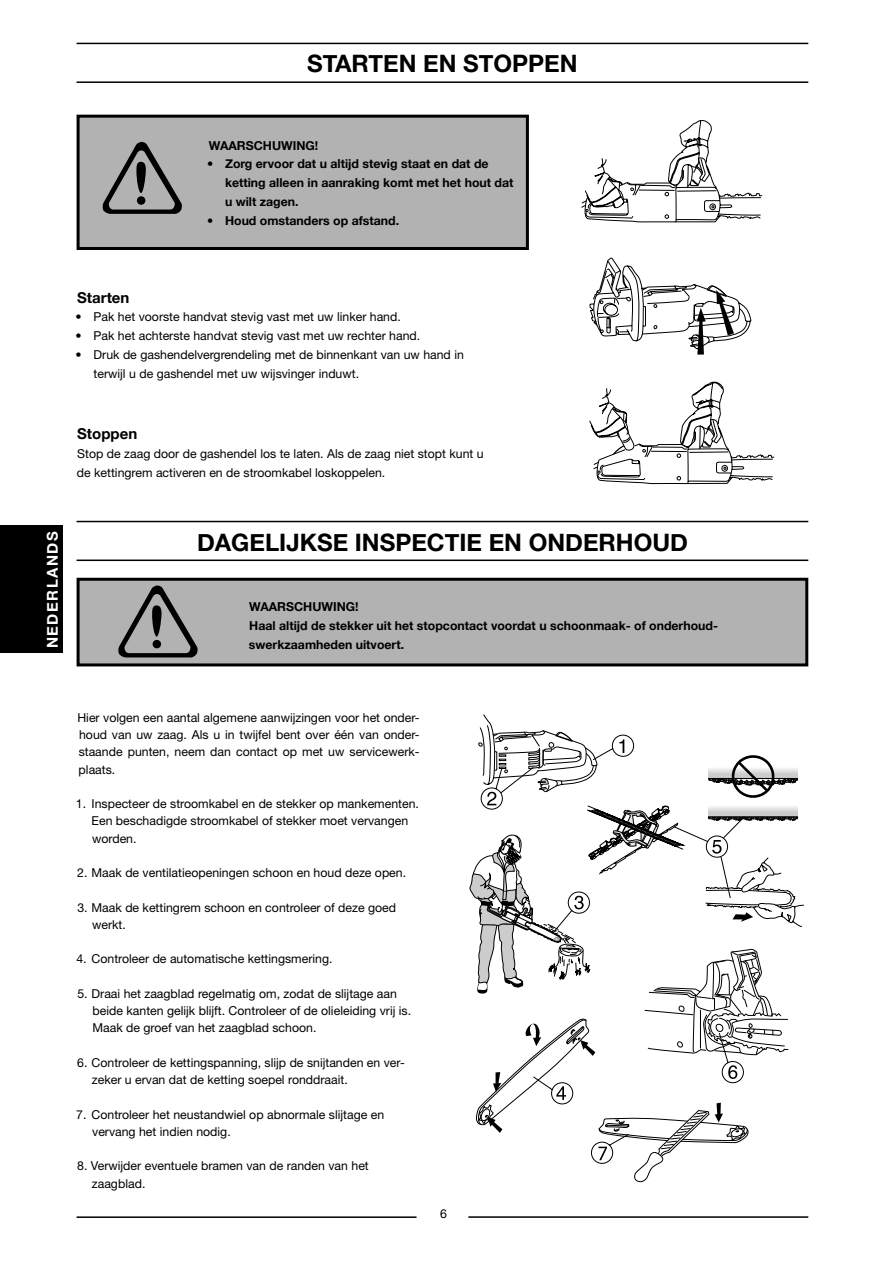
<style>
.page{position:relative;width:893px;height:1263px;background:#fff}
.page>*{position:absolute;margin:0;border:0;box-sizing:border-box;transform-origin:0 0}
.t1{font:700 24px "Helvetica Neue";color:#000}
.t2{font:700 15px "Helvetica Neue";color:#000}
.t3{font:700 15px "Helvetica Neue";letter-spacing:.1em;color:#fff}
.t4{font:12.3px/17.2px "Helvetica Neue";color:#000}
.t5{font:700 12.3px/18.8px "Helvetica Neue";color:#000}
</style>
<div class="page">
<div style="left:0;top:525px;width:62px;height:128px;background:#000"></div>
<hr style="left:77px;top:1216px;width:339px;height:2px;background:#000">
<hr style="left:468px;top:1216px;width:340px;height:2px;background:#000">
<hr style="left:77px;top:521px;width:731px;height:1px;background:#000">
<hr style="left:77px;top:560px;width:731px;height:1px;background:#000">
<div style="left:78px;top:579px;width:728px;height:86px;background:#b2b2b2"></div>
<div style="left:77px;top:578px;width:731px;height:88px;border:3px solid #000"></div>
<svg style="left:118px;top:586px;width:80px;height:72px"></svg>
<div style="left:152px;top:640px;width:9px;height:8px;background:#000;border-radius:50%"></div>
<hr style="left:77px;top:43px;width:731px;height:1px;background:#000">
<hr style="left:77px;top:81px;width:731px;height:2px;background:#000">
<div style="left:78px;top:116px;width:449px;height:132px;background:#b2b2b2"></div>
<div style="left:77px;top:115px;width:452px;height:135px;border:3px solid #000"></div>
<svg style="left:102px;top:142px;width:80px;height:72px"></svg>
<div style="left:137px;top:196px;width:8px;height:9px;background:#000;border-radius:50%"></div>
<svg style="left:589px;top:258px;width:185px;height:227px"></svg>
<svg style="left:581px;top:120px;width:181px;height:102px"></svg>
<hr style="left:677px;top:190px;width:39px;height:2px;background:#000">
<hr style="left:639px;top:190px;width:35px;height:1px;background:#000">
<hr style="left:689px;top:452px;width:39px;height:1px;background:#000">
<hr style="left:651px;top:451px;width:35px;height:1px;background:#000">
<svg style="left:469px;top:714px;width:335px;height:469px"></svg>
<h1 class="t1" style="left:307px;top:49px;width:272px">STARTEN EN STOPPEN</h1>
<p class="t5" style="left:209px;top:135px;width:111px">WAARSCHUWING!</p>
<p class="t5" style="left:225px;top:154px;width:290px;text-indent:-18px">• Zorg ervoor dat u altijd stevig staat en dat de ketting alleen in aanraking komt met het hout dat u wilt zagen.</p>
<p class="t5" style="left:207px;top:210px;width:194px">• Houd omstanders op afstand.</p>
<p class="t2" style="left:77px;top:288px;width:54px">Starten</p>
<p class="t4" style="left:76px;top:310px;width:327px">• Pak het voorste handvat stevig vast met uw linker hand.</p>
<p class="t4" style="left:76px;top:328px;width:346px">• Pak het achterste handvat stevig vast met uw rechter hand.</p>
<p class="t4" style="left:94px;top:346px;width:372px;line-height:18.8px;text-indent:-18px">• Druk de gashendelvergrendeling met de binnenkant van uw hand in terwijl u de gashendel met uw wijsvinger induwt.</p>
<p class="t2" style="left:77px;top:425px;width:62px">Stoppen</p>
<p class="t4" style="left:77px;top:445px;width:408px;line-height:18.8px">Stop de zaag door de gashendel los te laten. Als de zaag niet stopt kunt u de kettingrem activeren en de stroomkabel loskoppelen.</p>
<p class="t3" style="left:43px;top:648px;width:119px;rotate:-90deg">NEDERLANDS</p>
<h1 class="t1" style="left:197px;top:527px;width:492px">DAGELIJKSE INSPECTIE EN ONDERHOUD</h1>
<p class="t5" style="left:249px;top:597px;width:470px">WAARSCHUWING!<br>Haal altijd de stekker uit het stopcontact voordat u schoonmaak- of onderhoud&shy;swerkzaamheden uitvoert.</p>
<p class="t4" style="left:77px;top:710px;width:344px;text-align:justify">Hier volgen een aantal algemene aanwijzingen voor het onder&shy;houd van uw zaag. Als u in twijfel bent over één van onder&shy;staande punten, neem dan contact op met uw servicewerk&shy;plaats.</p>
<p class="t4" style="left:92px;top:796px;width:329px;text-indent:-16px">1. Inspecteer de stroomkabel en de stekker op mankementen.<br>Een beschadigde stroomkabel of stekker moet vervangen worden.</p>
<p class="t4" style="left:77px;top:865px;width:330px">2. Maak de ventilatieopeningen schoon en houd deze open.</p>
<p class="t4" style="left:92px;top:900px;width:305px;text-indent:-15px">3. Maak de kettingrem schoon en controleer of deze goed werkt.</p>
<p class="t4" style="left:76px;top:952px;width:258px">4. Controleer de automatische kettingsmering.</p>
<p class="t4" style="left:92px;top:986px;width:320px;text-indent:-15px">5. Draai het zaagblad regelmatig om, zodat de slijtage aan beide kanten gelijk blijft. Controleer of de olieleiding vrij is.<br>Maak de groef van het zaagblad schoon.</p>
<p class="t4" style="left:92px;top:1055px;width:314px;text-indent:-15px">6. Controleer de kettingspanning, slijp de snijtanden en ver&shy;zeker u ervan dat de ketting soepel ronddraait.</p>
<p class="t4" style="left:92px;top:1107px;width:293px;text-indent:-16px">7. Controleer het neustandwiel op abnormale slijtage en vervang het indien nodig.</p>
<p class="t4" style="left:92px;top:1159px;width:278px;text-indent:-15px">8. Verwijder eventuele bramen van de randen van het zaagblad.</p>
<p class="t4" style="left:440px;top:1206px;width:8px">6</p>
</div>
